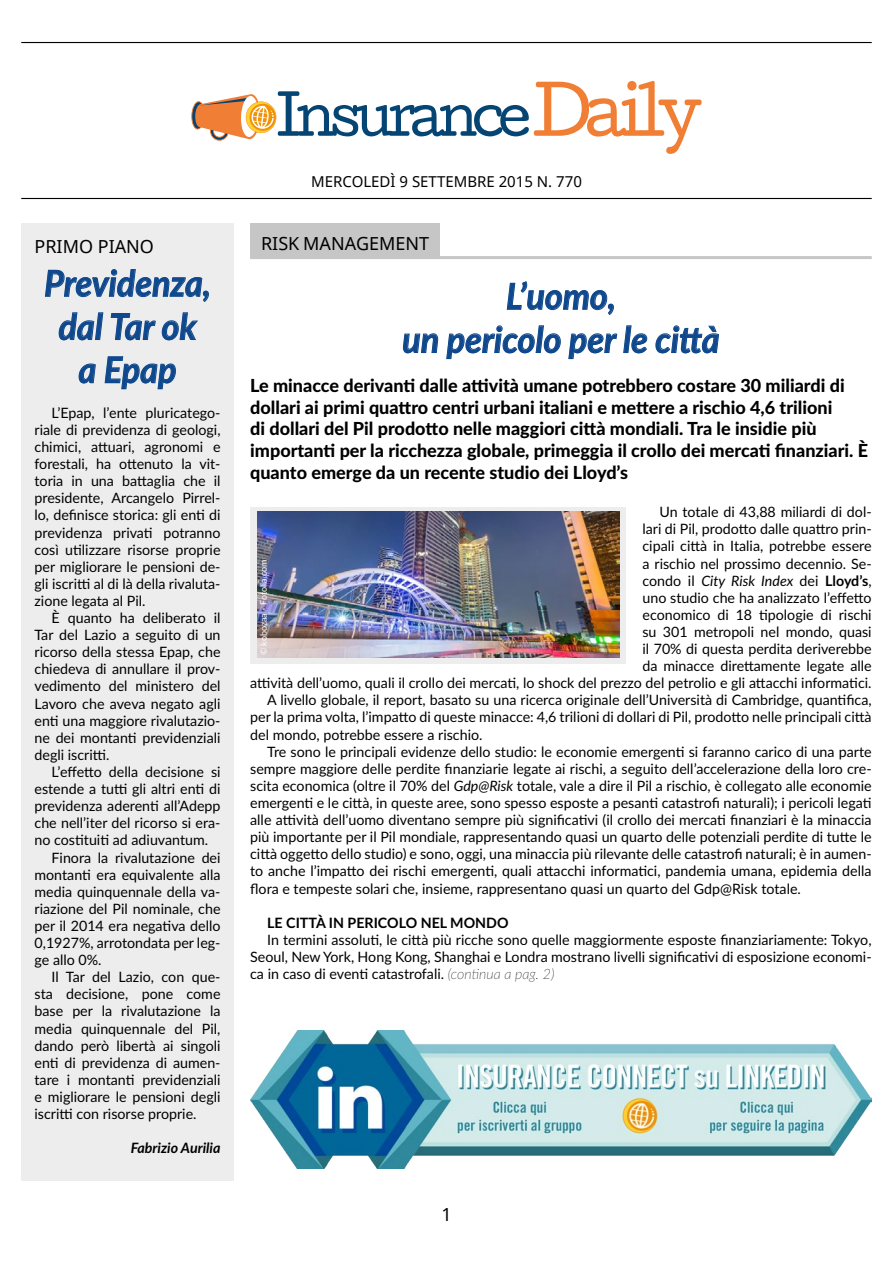
<style>
.page{position:relative;width:893px;height:1263px;background:#fff}
.page>*{position:absolute;margin:0;border:0;box-sizing:border-box;transform-origin:0 0}
.t1{font:italic 700 36px/43.2px "Lato";color:#0f488c;text-align:center;scale:.95 1}
.t2{font:800 18px/21.6px "Lato";color:#000}
.t3{font:18px "Noto Sans";color:#000}
.t4{font:15px "Noto Sans";color:#000}
.t5{font:14.25px/17.1px "Lato";color:#000;text-align:justify}
.t6{font:italic 14.25px "Lato";color:#000}
.t7{font:700 14.25px "Lato";color:#000}
.t8{font:italic 700 14.25px "Lato";color:#000}
.t9{font:9px "Lato";color:#fff}
.s1{font-style:normal}
.s2{font-weight:700;font-style:normal}
.s3{font-style:italic}
.s4{font-weight:100;font-style:italic}
</style>
<div class="page">
<hr style="left:21px;top:42px;width:851px;height:1px;background:#000">
<hr style="left:21px;top:198px;width:851px;height:1px;background:#000">
<svg style="left:191px;top:81px;width:511px;height:73px"></svg>
<div style="left:21px;top:223px;width:213px;height:958px;background:#ededed"></div>
<svg style="left:506px;top:281px;width:108px;height:34px"></svg>
<svg style="left:403px;top:333px;width:35px;height:21px"></svg>
<svg style="left:446px;top:325px;width:115px;height:34px"></svg>
<svg style="left:568px;top:325px;width:80px;height:34px"></svg>
<svg style="left:655px;top:325px;width:64px;height:29px"></svg>
<div style="left:250px;top:223px;width:190px;height:35px;background:#c6c6c6"></div>
<hr style="left:250px;top:256px;width:622px;height:3px;background:#c6c6c6">
<svg style="left:250px;top:507px;width:375px;height:157px;background:#dddbdd"></svg>
<img style="left:257px;top:512px;width:362px;height:145px">
<svg style="left:45px;top:269px;width:164px;height:33px"></svg>
<svg style="left:58px;top:312px;width:46px;height:29px"></svg>
<svg style="left:110px;top:313px;width:46px;height:28px"></svg>
<svg style="left:162px;top:312px;width:36px;height:29px"></svg>
<svg style="left:78px;top:363px;width:18px;height:21px"></svg>
<svg style="left:104px;top:356px;width:72px;height:34px"></svg>
<img style="left:250px;top:1030px;width:622px;height:139px">
<p class="t4" style="left:311px;top:171px;width:272px">MERCOLEDÌ 9 SETTEMBRE 2015 N. 770</p>
<p class="t3" style="left:35px;top:234px;width:121px">PRIMO PIANO</p>
<p class="t3" style="left:261px;top:231px;width:170px">RISK MANAGEMENT</p>
<h1 class="t1" style="left:44px;top:260px;width:177px">Previdenza, dal Tar ok<br>a Epap</h1>
<p class="t5" style="left:35px;top:403px;width:188px;text-indent:17px">L’Epap, l’ente pluricatego&shy;riale di previdenza di geologi, chimici, attuari, agronomi e forestali, ha ottenuto la vit&shy;toria in una battaglia che il presidente, Arcangelo Pirrel&shy;lo, definisce storica: gli enti di previdenza privati potranno così utilizzare risorse proprie per migliorare le pensioni de&shy;gli iscritti al di là della rivaluta&shy;zione legata al Pil.</p>
<p class="t5" style="left:35px;top:609px;width:188px;text-indent:17px">È quanto ha deliberato il Tar del Lazio a seguito di un ricorso della stessa Epap, che chiedeva di annullare il prov&shy;vedimento del ministero del Lavoro che aveva negato agli enti una maggiore rivalutazio&shy;ne dei montanti previdenziali degli iscritti.</p>
<p class="t5" style="left:52px;top:763px;width:171px">L’effetto della decisione si</p>
<p class="t5" style="left:35px;top:780px;width:188px">estende a tutti gli altri enti di</p>
<p class="t5" style="left:35px;top:797px;width:188px">previdenza aderenti all’Adepp</p>
<p class="t5" style="left:35px;top:814px;width:188px">che nell’iter del ricorso si era-</p>
<p class="t5" style="left:35px;top:831px;width:175px">no costituiti ad adiuvantum.</p>
<p class="t5" style="left:52px;top:848px;width:171px">Finora la rivalutazione dei</p>
<p class="t5" style="left:35px;top:865px;width:188px">montanti era equivalente alla</p>
<p class="t5" style="left:35px;top:882px;width:188px">media quinquennale della va-</p>
<p class="t5" style="left:35px;top:899px;width:188px">riazione del Pil nominale, che</p>
<p class="t5" style="left:35px;top:916px;width:188px">per il 2014 era negativa dello</p>
<p class="t5" style="left:35px;top:934px;width:188px">0,1927%, arrotondata per leg-</p>
<p class="t5" style="left:35px;top:951px;width:69px">ge allo 0%.</p>
<p class="t5" style="left:52px;top:968px;width:171px">Il Tar del Lazio, con que-</p>
<p class="t5" style="left:35px;top:985px;width:188px">sta decisione, pone come</p>
<p class="t5" style="left:35px;top:1002px;width:188px">base per la rivalutazione la</p>
<p class="t5" style="left:35px;top:1019px;width:188px">media quinquennale del Pil,</p>
<p class="t5" style="left:35px;top:1036px;width:188px">dando però libertà ai singoli</p>
<p class="t5" style="left:35px;top:1053px;width:188px">enti di previdenza di aumen-</p>
<p class="t5" style="left:35px;top:1070px;width:188px">tare i montanti previdenziali</p>
<p class="t5" style="left:35px;top:1087px;width:188px">e migliorare le pensioni degli</p>
<p class="t5" style="left:35px;top:1105px;width:164px">iscritti con risorse proprie.</p>
<p class="t8" style="left:131px;top:1137px;width:91px">Fabrizio Aurilia</p>
<h1 class="t1" style="left:402px;top:273px;width:335px">L’uomo,<br>un pericolo per le città</h1>
<p class="t2" style="left:250px;top:374px;width:619px">Le minacce derivanti dalle attività umane potrebbero costare 30 miliardi di dollari ai primi quattro centri urbani italiani e mettere a rischio 4,6 trilioni<br>di dollari del Pil prodotto nelle maggiori città mondiali. Tra le insidie più importanti per la ricchezza globale, primeggia il crollo dei mercati finanziari. È quanto emerge da un recente studio dei Lloyd’s</p>
<p class="t5" style="left:659px;top:503px;width:214px">Un totale di 43,88 miliardi di dol-</p>
<p class="t5" style="left:642px;top:520px;width:231px">lari di Pil, prodotto dalle quattro prin-</p>
<p class="t5" style="left:642px;top:537px;width:231px">cipali città in Italia, potrebbe essere</p>
<p class="t5" style="left:642px;top:554px;width:231px">a rischio nel prossimo decennio. Se-</p>
<p class="t6" style="left:642px;top:570px;width:231px"><span class="s1">condo il</span> City Risk Index <span class="s1">dei</span> <span class="s2">Lloyd’s</span><span class="s1">,</span></p>
<p class="t5" style="left:642px;top:588px;width:231px">uno studio che ha analizzato l’effetto</p>
<p class="t5" style="left:642px;top:605px;width:231px">economico di 18 tipologie di rischi</p>
<p class="t5" style="left:642px;top:623px;width:231px">su 301 metropoli nel mondo, quasi</p>
<p class="t5" style="left:642px;top:640px;width:231px">il 70% di questa perdita deriverebbe</p>
<p class="t5" style="left:642px;top:657px;width:231px">da minacce direttamente legate alle</p>
<p class="t5" style="left:250px;top:674px;width:623px">attività dell’uomo, quali il crollo dei mercati, lo shock del prezzo del petrolio e gli attacchi informatici.</p>
<p class="t5" style="left:267px;top:691px;width:606px">A livello globale, il report, basato su una ricerca originale dell’Università di Cambridge, quantifica,</p>
<p class="t5" style="left:250px;top:708px;width:623px">per la prima volta, l’impatto di queste minacce: 4,6 trilioni di dollari di Pil, prodotto nelle principali città</p>
<p class="t5" style="left:250px;top:725px;width:234px">del mondo, potrebbe essere a rischio.</p>
<p class="t5" style="left:267px;top:742px;width:606px">Tre sono le principali evidenze dello studio: le economie emergenti si faranno carico di una parte</p>
<p class="t5" style="left:250px;top:759px;width:623px">sempre maggiore delle perdite finanziarie legate ai rischi, a seguito dell’accelerazione della loro cre-</p>
<p class="t5" style="left:250px;top:776px;width:623px">scita economica (oltre il 70% del <span class="s3">Gdp@Risk</span> totale, vale a dire il Pil a rischio, è collegato alle economie</p>
<p class="t5" style="left:250px;top:794px;width:623px">emergenti e le città, in queste aree, sono spesso esposte a pesanti catastrofi naturali); i pericoli legati</p>
<p class="t5" style="left:250px;top:811px;width:623px">alle attività dell’uomo diventano sempre più significativi (il crollo dei mercati finanziari è la minaccia</p>
<p class="t5" style="left:250px;top:828px;width:623px">più importante per il Pil mondiale, rappresentando quasi un quarto delle potenziali perdite di tutte le</p>
<p class="t5" style="left:250px;top:845px;width:623px">città oggetto dello studio) e sono, oggi, una minaccia più rilevante delle catastrofi naturali; è in aumen-</p>
<p class="t5" style="left:250px;top:862px;width:623px">to anche l’impatto dei rischi emergenti, quali attacchi informatici, pandemia umana, epidemia della</p>
<p class="t5" style="left:250px;top:879px;width:552px">flora e tempeste solari che, insieme, rappresentano quasi un quarto del Gdp@Risk totale.</p>
<p class="t7" style="left:267px;top:912px;width:243px">LE CITTÀ IN PERICOLO NEL MONDO</p>
<p class="t5" style="left:250px;top:930px;width:623px;text-indent:17px">In termini assoluti, le città più ricche sono quelle maggiormente esposte finanziariamente: Tokyo, Seoul, New York, Hong Kong, Shanghai e Londra mostrano livelli significativi di esposizione economi&shy;ca in caso di eventi catastrofali. <span class="s4">(continua a pag. 2)</span></p>
<p class="t9" style="left:257px;top:655px;width:97px;rotate:-90deg">© kobozaa - Fotolia.com</p>
<p class="t3" style="left:441px;top:1202px;width:12px">1</p>
</div>
